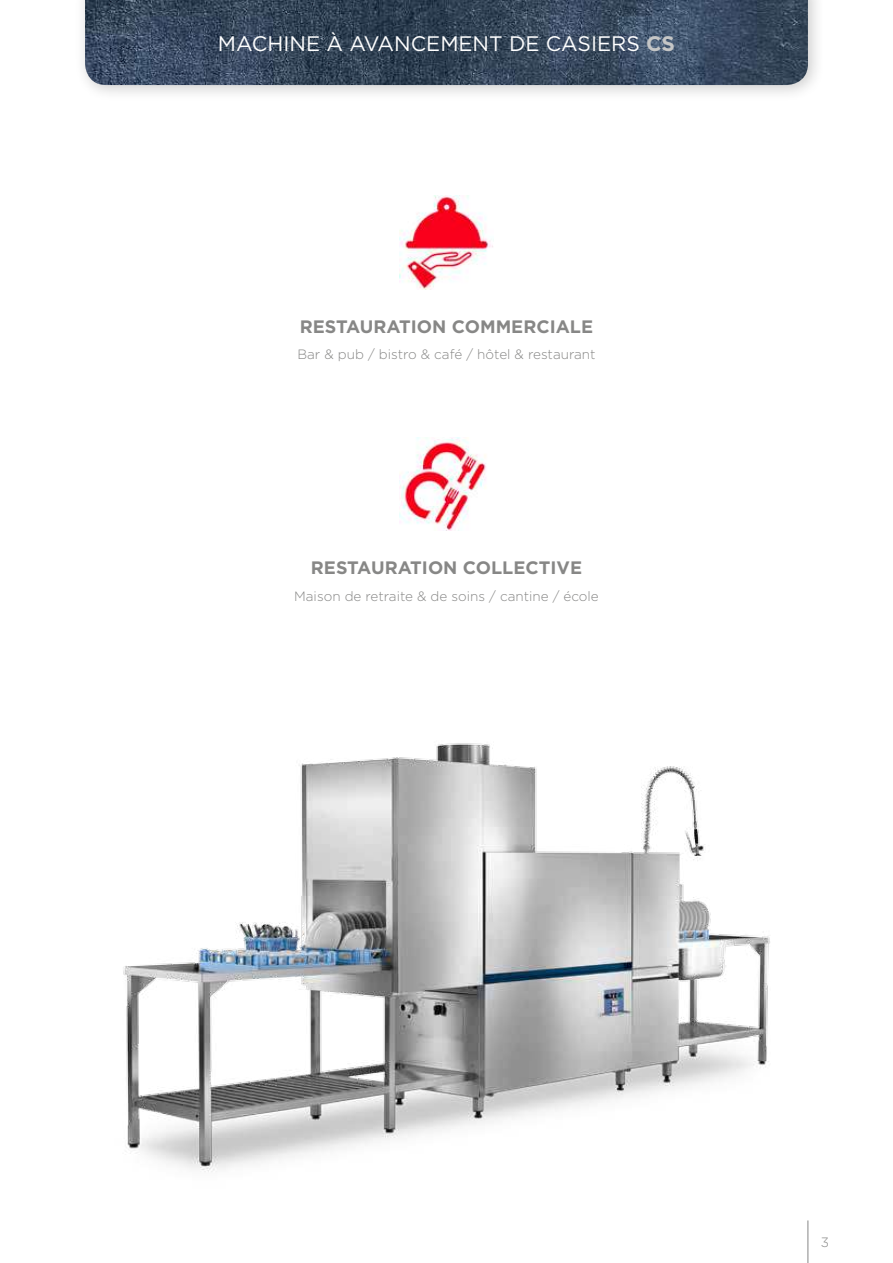
<style>
.page{position:relative;width:893px;height:1263px;background:#fff}
.page>*{position:absolute;margin:0;border:0;box-sizing:border-box;transform-origin:0 0}
.t1{font:21px "Gotham";color:#fff}
.t2{font:700 18px "Gotham";color:#878786}
.t3{font:300 13.5px "Gotham";color:#878786}
.s1{font-weight:700;color:#c5c6c6}
</style>
<div class="page">
<hr style="left:807px;top:1220px;width:1px;height:43px;background:#878786">
<img style="left:400px;top:437px;width:86px;height:94px">
<img style="left:400px;top:196px;width:93px;height:93px">
<img style="left:123px;top:743px;width:686px;height:478px">
<div style="left:74px;top:0;width:751px;height:102px;background:#000;opacity:.2"></div>
<img style="left:85px;top:0;width:723px;height:85px">
<h1 class="t1" style="left:218px;top:30px;width:459px">MACHINE À AVANCEMENT DE CASIERS <span class="s1">CS</span></h1>
<h2 class="t2" style="left:300px;top:314px;width:295px">RESTAURATION COMMERCIALE</h2>
<p class="t3" style="left:297px;top:346px;width:300px">Bar &amp; pub / bistro &amp; café / hôtel &amp; restaurant</p>
<h2 class="t2" style="left:311px;top:556px;width:273px">RESTAURATION COLLECTIVE</h2>
<p class="t3" style="left:294px;top:587px;width:306px">Maison de retraite &amp; de soins / cantine / école</p>
<p class="t3" style="left:821px;top:1234px;width:10px">3</p>
</div>
